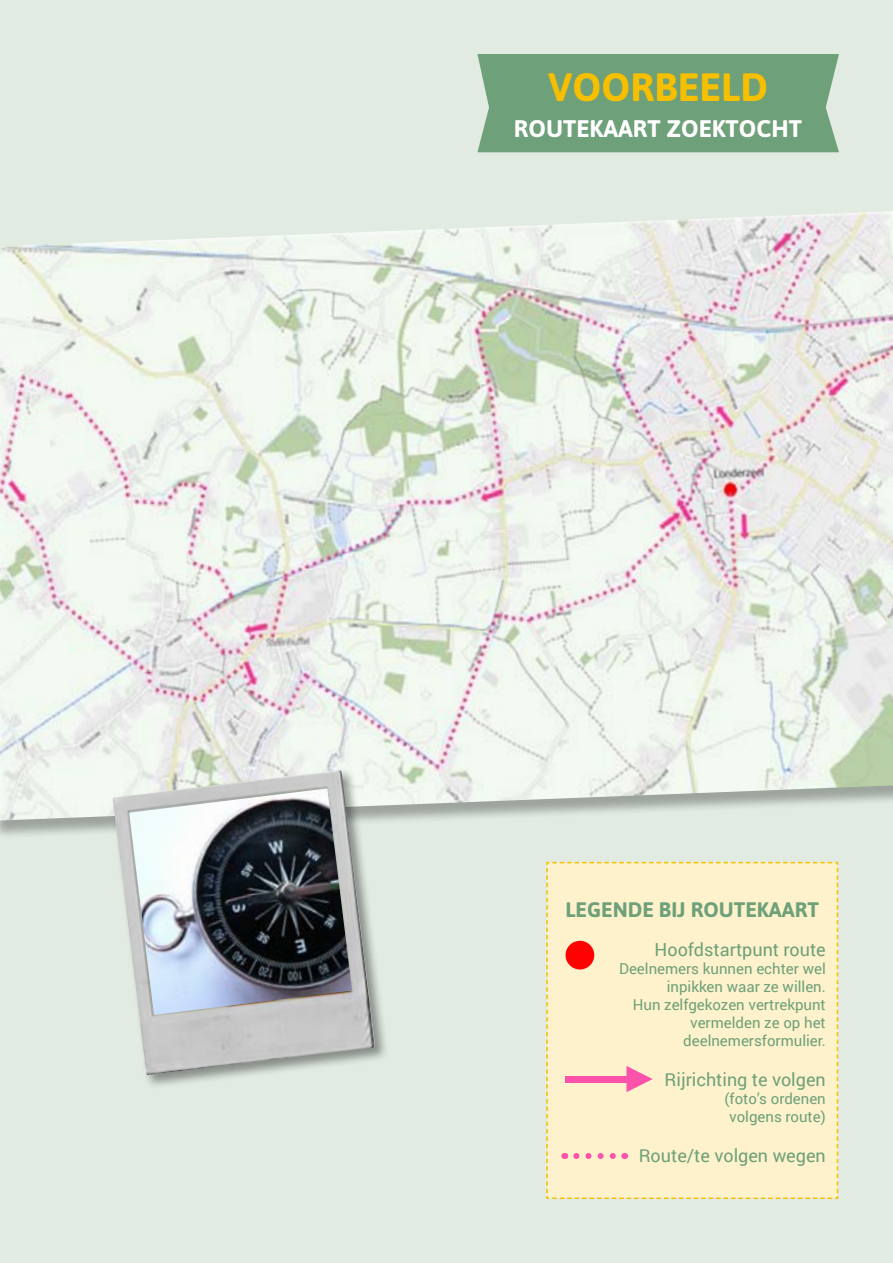
<style>
.page{position:relative;width:893px;height:1263px;background:#e1ebe2}
.page>*{position:absolute;margin:0;border:0;box-sizing:border-box;transform-origin:0 0}
.t1{font:700 39.6px "Asap";color:#f6bf00}
.t2{font:700 24px "Asap";color:#fff}
.t3{font:700 21px "Asap";color:#6ea079}
.t4{font:18px "Roboto";color:#6ea079}
.t5{font:15px/18px "Roboto";color:#6ea079;text-align:right}
</style>
<div class="page">
<div style="left:0;top:215px;width:893px;height:625px;background:#000;opacity:.3"></div>
<img style="left:0;top:211px;width:893px;height:609px">
<div style="left:477px;top:54px;width:362px;height:98px;background:#6ea079"></div>
<div style="left:546px;top:862px;width:292px;height:337px;background:#fdf2cc"></div>
<div style="left:111px;top:768px;width:279px;height:321px;background:#000;opacity:.4"></div>
<img style="left:113px;top:770px;width:262px;height:305px">
<img style="left:129px;top:788px;width:223px;height:227px">
<h1 class="t1" style="left:548px;top:61px;width:221px">VOORBEELD</h1>
<h2 class="t2" style="left:514px;top:112px;width:289px">ROUTEKAART ZOEKTOCHT</h2>
<h3 class="t3" style="left:565px;top:895px;width:255px">LEGENDE BIJ ROUTEKAART</h3>
<p class="t4" style="left:655px;top:937px;width:173px">Hoofdstartpunt route</p>
<p class="t5" style="left:619px;top:959px;width:208px">Deelnemers kunnen echter wel inpikken waar ze willen.<br>Hun zelfgekozen vertrekpunt vermelden ze op het deelnemersformulier.</p>
<p class="t4" style="left:665px;top:1067px;width:163px">Rijrichting te volgen</p>
<p class="t5" style="left:725px;top:1089px;width:103px;text-align:center">(foto’s ordenen volgens route)</p>
<p class="t4" style="left:639px;top:1142px;width:189px">Route/te volgen wegen</p>
</div>
